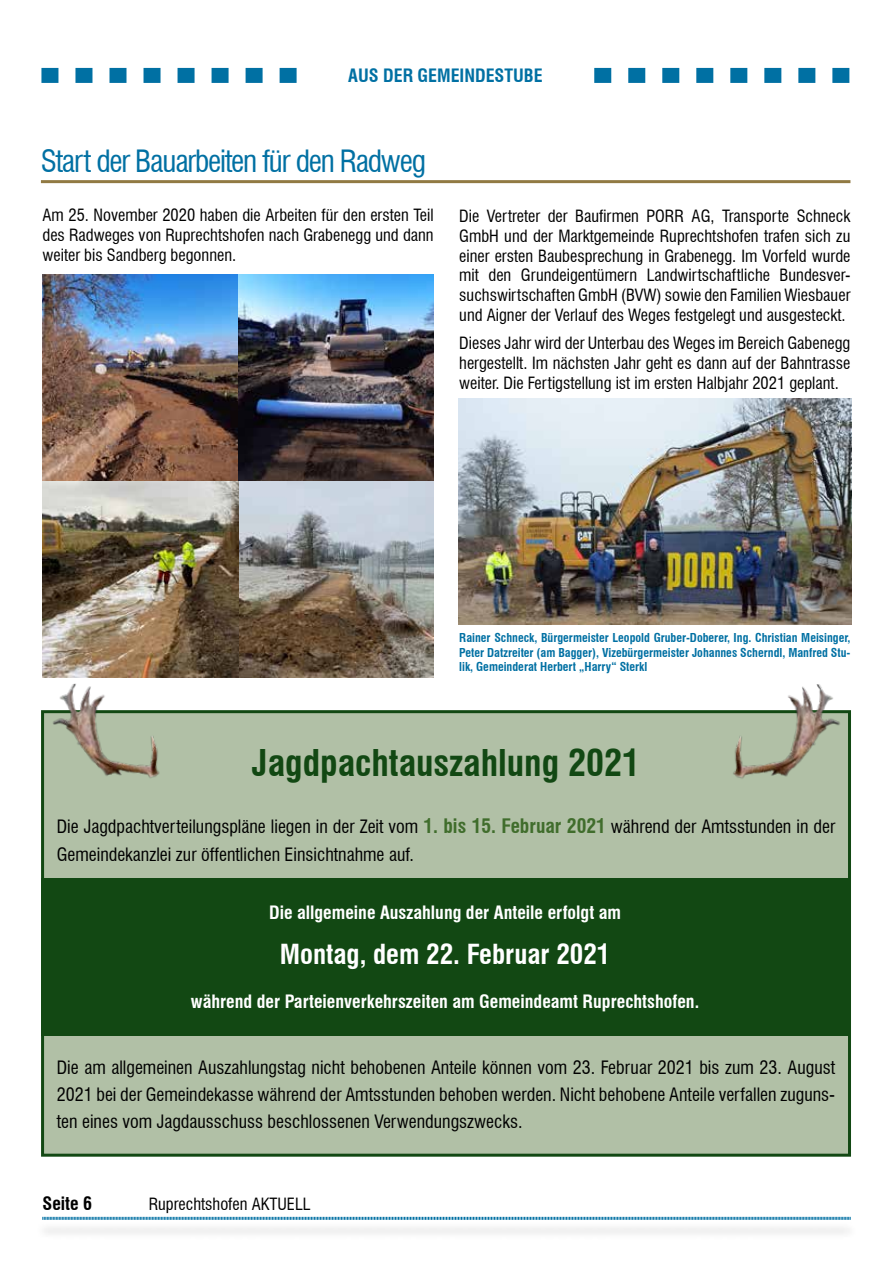
<style>
.page{position:relative;width:893px;height:1263px;background:#fff}
.page>*{position:absolute;margin:0;border:0;box-sizing:border-box;transform-origin:0 0}
.t1{font:700 condensed 36px "Swiss 721 BT";color:#124813}
.t2{font:condensed 30px "Swiss 721 BT";letter-spacing:-.04em;color:#0070a3}
.t3{font:700 condensed 27px "Swiss 721 BT";color:#fff}
.t4{font:condensed 18px/27px "Swiss 721 BT";color:#000}
.t5{font:700 condensed 18px "Swiss 721 BT";color:#fff}
.t6{font:700 condensed 18px "Swiss 721 BT";color:#0070a3}
.t7{font:700 condensed 18px "Swiss 721 BT";color:#000}
.t8{font:condensed 16.5px/19.8px "Swiss 721 BT";color:#000;text-align:justify}
.t9{font:700 condensed 12px/14.4px "Swiss 721 BT";color:#0070a3;text-align:justify}
.s1{font-weight:700;font-size:19.5px;color:#406d2c}
</style>
<div class="page">
<div style="left:35px;top:1221px;width:823px;height:19px;background:#f7f7f7"></div>
<svg style="left:42px;top:1216px;width:809px;height:4px;background:#7fb6d0"></svg>
<svg style="left:41px;top:68px;width:256px;height:15px"></svg>
<svg style="left:594px;top:68px;width:255px;height:15px"></svg>
<div style="left:43px;top:712px;width:806px;height:443px;background:#b1c0a6"></div>
<div style="left:41px;top:710px;width:810px;height:447px;border:3px solid #124813"></div>
<div style="left:41px;top:878px;width:808px;height:157px;background:#124813"></div>
<img style="left:716px;top:684px;width:135px;height:109px">
<img style="left:41px;top:677px;width:135px;height:116px">
<hr style="left:41px;top:180px;width:809px;height:3px;background:#917a43">
<img style="left:459px;top:398px;width:392px;height:226px">
<img style="left:43px;top:274px;width:391px;height:403px">
<p class="t6" style="left:348px;top:65px;width:196px">AUS DER GEMEINDESTUBE</p>
<h2 class="t2" style="left:41px;top:143px;width:387px">Start der Bauarbeiten für den Radweg</h2>
<p class="t8" style="left:43px;top:205px;width:393px">Am 25. November 2020 haben die Arbeiten für den ersten Teil des Radweges von Ruprechtshofen nach Grabenegg und dann weiter bis Sandberg begonnen.</p>
<p class="t8" style="left:459px;top:206px;width:393px">Die Vertreter der Baufirmen PORR AG, Transporte Schneck GmbH und der Marktgemeinde Ruprechtshofen trafen sich zu einer ersten Baubesprechung in Grabenegg. Im Vorfeld wurde mit den Grundeigentümern Landwirtschaftliche Bundesver&shy;suchswirtschaften GmbH (BVW) sowie den Familien Wiesbauer und Aigner der Verlauf des Weges festgelegt und ausgesteckt.</p>
<p class="t8" style="left:459px;top:333px;width:393px">Dieses Jahr wird der Unterbau des Weges im Bereich Gabenegg hergestellt. Im nächsten Jahr geht es dann auf der Bahntrasse weiter. Die Fertigstellung ist im ersten Halbjahr 2021 geplant.</p>
<p class="t9" style="left:459px;top:631px;width:393px">Rainer Schneck, Bürgermeister Leopold Gruber-Doberer, Ing. Christian Meisinger, Peter Datzreiter (am Bagger), Vizebürgermeister Johannes Scherndl, Manfred Stu&shy;lik, Gemeinderat Herbert „Harry“ Sterkl</p>
<h1 class="t1" style="left:252px;top:741px;width:390px">Jagdpachtauszahlung 2021</h1>
<p class="t4" style="left:57px;top:812px;width:780px;line-height:28.5px">Die Jagdpachtverteilungspläne liegen in der Zeit vom <span class="s1">1. bis 15. Februar 2021</span> während der Amtsstunden in der<br>Gemeindekanzlei zur öffentlichen Einsichtnahme auf.</p>
<p class="t5" style="left:269px;top:902px;width:353px">Die allgemeine Auszahlung der Anteile erfolgt am</p>
<h3 class="t3" style="left:280px;top:938px;width:332px">Montag, dem 22. Februar 2021</h3>
<p class="t5" style="left:191px;top:991px;width:510px">während der Parteienverkehrszeiten am Gemeindeamt Ruprechtshofen.</p>
<p class="t4" style="left:57px;top:1054px;width:780px;text-align:justify">Die am allgemeinen Auszahlungstag nicht behobenen Anteile können vom 23. Februar 2021 bis zum 23. August 2021 bei der Gemeindekasse während der Amtsstunden behoben werden. Nicht behobene Anteile verfallen zuguns&shy;ten eines vom Jagdausschuss beschlossenen Verwendungszwecks.</p>
<p class="t7" style="left:43px;top:1193px;width:51px">Seite 6</p>
<p class="t8" style="left:149px;top:1194px;width:163px">Ruprechtshofen AKTUELL</p>
</div>
